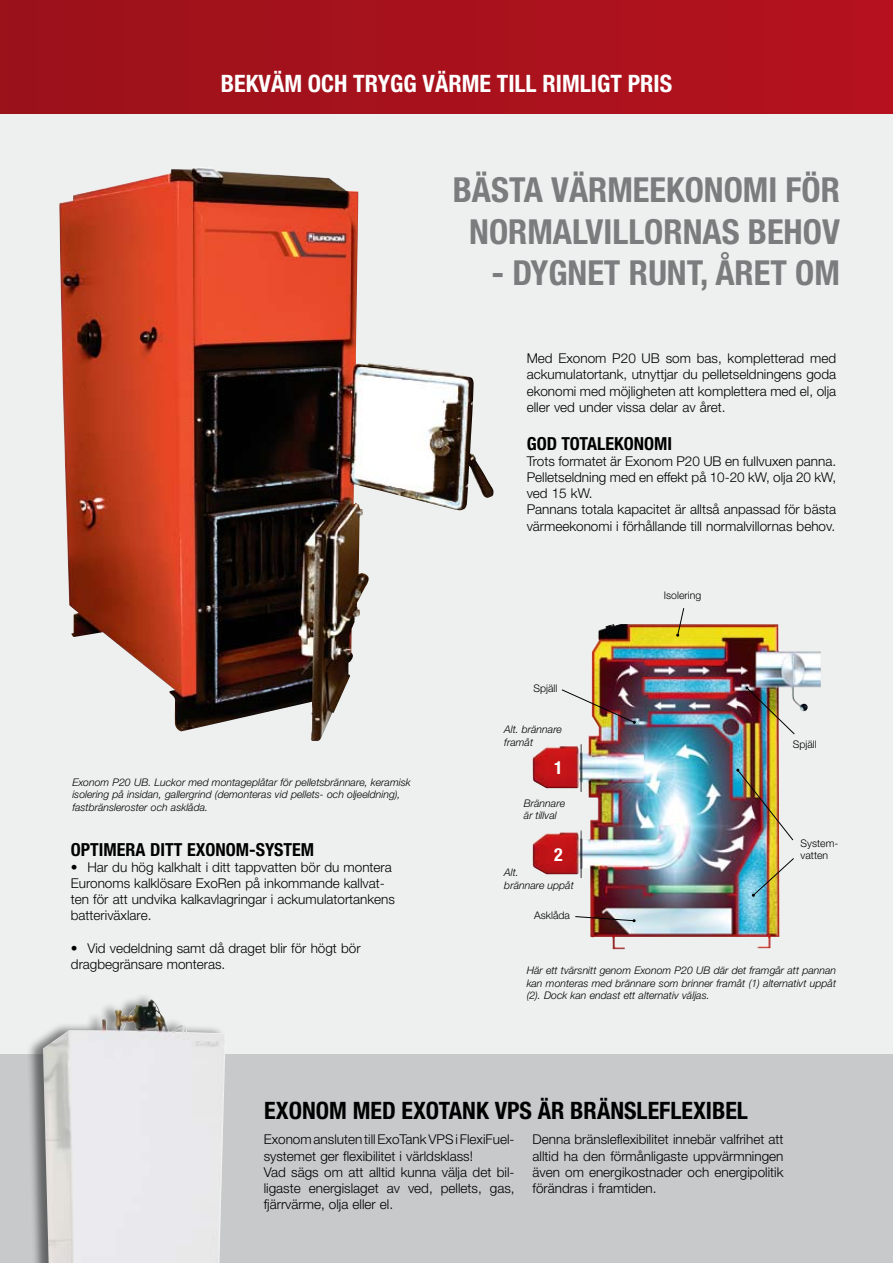
<style>
.page{position:relative;width:893px;height:1263px;background:#fff}
.page>*{position:absolute;margin:0;border:0;box-sizing:border-box;transform-origin:0 0}
.t1{font:700 condensed 34.5px "Helvetica Neue";color:#7a7c7d}
.t2{font:700 condensed 24px "Helvetica Neue";color:#000}
.t3{font:700 condensed 24px "Helvetica Neue";color:#fff}
.t4{font:700 condensed 18px "Helvetica Neue";color:#000}
.t5{font:700 condensed 18px "Helvetica Neue";color:#fff}
.t6{font:300 13.5px/16.2px "Helvetica Neue";color:#000}
.t7{font:italic 300 10.5px/12.6px "Helvetica Neue";color:#000}
.t8{font:300 10.5px/12.6px "Helvetica Neue";color:#000}
</style>
<div class="page">
<div style="left:0;top:103px;width:893px;height:1160px;background:#eeefef"></div>
<div style="left:0;top:0;width:893px;height:114px;background:linear-gradient(to right,#9a121b,#b5111e)"></div>
<div style="left:0;top:1054px;width:893px;height:209px;background:#c7c9ca"></div>
<img style="left:59px;top:167px;width:359px;height:574px">
<img style="left:533px;top:624px;width:288px;height:325px">
<svg style="left:676px;top:608px;width:9px;height:29px"></svg>
<svg style="left:574px;top:916px;width:62px;height:6px"></svg>
<img style="left:561px;top:689px;width:75px;height:35px">
<img style="left:736px;top:769px;width:58px;height:72px">
<svg style="left:752px;top:857px;width:43px;height:40px"></svg>
<img style="left:745px;top:686px;width:50px;height:49px">
<div style="left:26px;top:991px;width:220px;height:272px;background:#000;opacity:.5"></div>
<img style="left:43px;top:999px;width:183px;height:264px">
<h2 class="t3" style="left:221px;top:69px;width:15px">BEKVÄM</h2>
<h2 class="t3" style="left:308px;top:69px;width:14px">OCH</h2>
<h2 class="t3" style="left:353px;top:69px;width:14px">TRYGG</h2>
<h2 class="t3" style="left:423px;top:69px;width:15px">VÄRME</h2>
<h2 class="t3" style="left:497px;top:69px;width:11px">TILL</h2>
<h2 class="t3" style="left:542px;top:69px;width:13px">RIMLIGT</h2>
<h2 class="t3" style="left:628px;top:69px;width:12px">PRIS</h2>
<h1 class="t1" style="left:453px;top:169px;width:19px">BÄSTA</h1>
<h1 class="t1" style="left:551px;top:169px;width:20px">VÄRMEEKONOMI</h1>
<h1 class="t1" style="left:786px;top:169px;width:19px">FÖR</h1>
<h1 class="t1" style="left:469px;top:210px;width:19px">NORMALVILLORNAS</h1>
<h1 class="t1" style="left:748px;top:210px;width:20px">BEHOV</h1>
<h1 class="t1" style="left:491px;top:252px;width:350px">- DYGNET RUNT, ÅRET OM</h1>
<p class="t6" style="left:527px;top:350px;width:311px;text-align:justify">Med Exonom P20 UB som bas, kompletterad med ackumulatortank, utnyttjar du pelletseldningens goda ekonomi med möjligheten att komplettera med el, olja eller ved under vissa delar av året.</p>
<h3 class="t4" style="left:527px;top:432px;width:147px">GOD TOTALEKONOMI</h3>
<p class="t6" style="left:527px;top:453px;width:311px">Trots formatet är Exonom P20 UB en fullvuxen panna.<br>Pelletseldning med en effekt på 10-20 kW, olja 20 kW, ved 15 kW.<br>Pannans totala kapacitet är alltså anpassad för bästa värmeekonomi i förhållande till normalvillornas behov.</p>
<p class="t7" style="left:72px;top:776px;width:340px">Exonom P20 UB. Luckor med montageplåtar för pelletsbrännare, keramisk isolering på insidan, gallergrind (demonteras vid pellets- och oljeeldning), fastbränsleroster och asklåda.</p>
<h3 class="t4" style="left:71px;top:838px;width:245px">OPTIMERA DITT EXONOM-SYSTEM</h3>
<p class="t6" style="left:71px;top:858px;width:326px">• Har du hög kalkhalt i ditt tappvatten bör du montera Euronoms kalklösare ExoRen på inkommande kallvat&shy;ten för att undvika kalkavlagringar i ackumulatortankens batteriväxlare.</p>
<p class="t6" style="left:71px;top:939px;width:291px">• Vid vedeldning samt då draget blir för högt bör dragbegränsare monteras.</p>
<p class="t8" style="left:533px;top:682px;width:25px">Spjäll</p>
<p class="t7" style="left:504px;top:723px;width:59px">Alt. brännare framåt</p>
<h3 class="t5" style="left:554px;top:756px;width:10px">1</h3>
<p class="t7" style="left:524px;top:796px;width:43px">Brännare är tillval</p>
<h3 class="t5" style="left:554px;top:844px;width:10px">2</h3>
<p class="t7" style="left:504px;top:866px;width:71px">Alt.<br>brännare uppåt</p>
<p class="t8" style="left:534px;top:909px;width:37px">Asklåda</p>
<p class="t8" style="left:664px;top:589px;width:39px">Isolering</p>
<p class="t8" style="left:793px;top:737px;width:25px">Spjäll</p>
<p class="t8" style="left:801px;top:837px;width:39px">System&shy;vatten</p>
<p class="t7" style="left:527px;top:964px;width:311px;text-align:justify">Här ett tvärsnitt genom Exonom P20 UB där det framgår att pannan kan monteras med brännare som brinner framåt (1) alternativt uppåt (2). Dock kan endast ett alternativ väljas.</p>
<h2 class="t2" style="left:264px;top:1096px;width:485px">EXONOM MED EXOTANK VPS ÄR BRÄNSLEFLEXIBEL</h2>
<p class="t6" style="left:264px;top:1131px;width:252px">Exonom ansluten tillExoTankVPSi FlexiFuel&shy;systemet ger flexibilitet i världsklass!<br>Vad sägs om att alltid kunna välja det bil&shy;ligaste energislaget av ved, pellets, gas, fjärrvärme, olja eller el.</p>
<p class="t6" style="left:533px;top:1131px;width:252px;text-align:justify">Denna bränsleflexibilitet innebär valfrihet att alltid ha den förmånligaste uppvärmningen även om energikostnader och energipolitik förändras i framtiden.</p>
</div>
